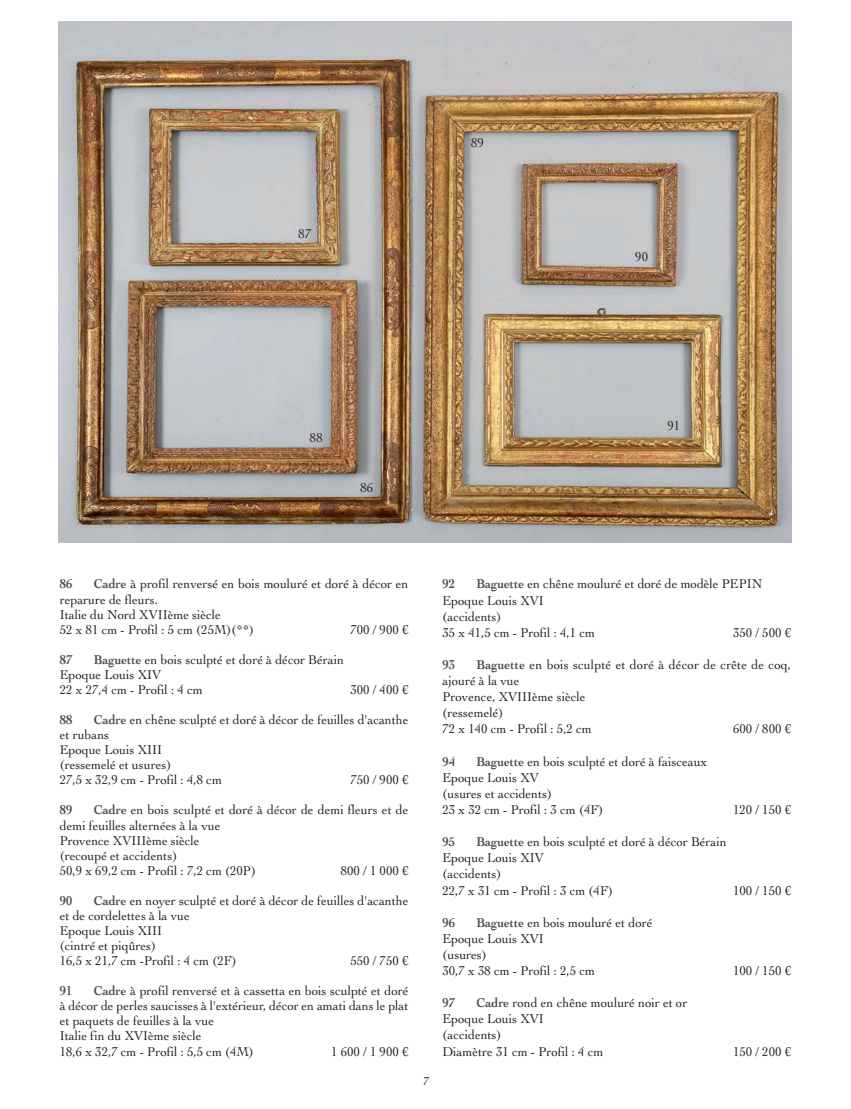
<style>
.page{position:relative;width:851px;height:1109px;background:#fff}
.page>*{position:absolute;margin:0;border:0;box-sizing:border-box;transform-origin:0 0}
.t1{font:13.5px/15px "Cochin LT";color:#231f20;scale:.95 1}
.t2{font:700 13.5px "Cochin LT";color:#4b4c4d;scale:.92 1}
.t3{font:12px "Cochin LT";color:#231f20}
.s1{font-weight:700;color:#4b4c4d}
</style>
<div class="page">
<img style="left:58px;top:21px;width:734px;height:522px">
<p class="t1" style="left:299px;top:228px;width:15px">87</p>
<p class="t1" style="left:471px;top:136px;width:15px">89</p>
<p class="t1" style="left:635px;top:251px;width:15px">90</p>
<p class="t1" style="left:310px;top:431px;width:15px">88</p>
<p class="t1" style="left:360px;top:481px;width:15px">86</p>
<p class="t1" style="left:667px;top:420px;width:15px">91</p>
<p class="t1" style="left:60px;top:578px;width:369px;text-indent:34px"><span class="s1">Cadre</span> à profil renversé en bois mouluré et doré à décor en reparure de fleurs.<br>Italie du Nord XVIIème siècle<br>52 x 81 cm - Profil : 5 cm (25M)(**)</p>
<p class="t2" style="left:60px;top:579px;width:15px">86</p>
<p class="t1" style="left:350px;top:623px;width:63px">700 / 900 €</p>
<p class="t1" style="left:60px;top:653px;width:301px;text-indent:34px"><span class="s1">Baguette</span> en bois sculpté et doré à décor Bérain<br>Epoque Louis XIV<br>22 x 27,4 cm - Profil : 4 cm</p>
<p class="t2" style="left:60px;top:655px;width:15px">87</p>
<p class="t1" style="left:350px;top:683px;width:63px">300 / 400 €</p>
<p class="t1" style="left:60px;top:713px;width:369px;text-indent:34px"><span class="s1">Cadre</span> en chêne sculpté et doré à décor de feuilles d'acanthe et rubans<br>Epoque Louis XIII<br>(ressemelé et usures)<br>27,5 x 32,9 cm - Profil : 4,8 cm</p>
<p class="t2" style="left:60px;top:715px;width:15px">88</p>
<p class="t1" style="left:350px;top:774px;width:63px">750 / 900 €</p>
<p class="t1" style="left:60px;top:804px;width:368px;text-indent:34px"><span class="s1">Cadre</span> en bois sculpté et doré à décor de demi fleurs et de demi feuilles alternées à la vue<br>Provence XVIIIème siècle<br>(recoupé et accidents)<br>50,9 x 69,2 cm - Profil : 7,2 cm (20P)</p>
<p class="t2" style="left:60px;top:805px;width:15px">89</p>
<p class="t1" style="left:341px;top:864px;width:73px">800 / 1 000 €</p>
<p class="t1" style="left:60px;top:894px;width:368px;text-indent:34px"><span class="s1">Cadre</span> en noyer sculpté et doré à décor de feuilles d'acanthe et de cordelettes à la vue<br>Epoque Louis XIII<br>(cintré et piqûres)<br>16,5 x 21,7 cm -Profil : 4 cm (2F)</p>
<p class="t2" style="left:60px;top:896px;width:15px">90</p>
<p class="t1" style="left:350px;top:954px;width:63px">550 / 750 €</p>
<p class="t1" style="left:60px;top:985px;width:369px;text-indent:34px"><span class="s1">Cadre</span> à profil renversé et à cassetta en bois sculpté et doré à décor de perles saucisses à l'extérieur, décor en amati dans le plat et paquets de feuilles à la vue<br>Italie fin du XVIème siècle<br>18,6 x 32,7 cm - Profil : 5,5 cm (4M)</p>
<p class="t2" style="left:60px;top:986px;width:15px">91</p>
<p class="t1" style="left:331px;top:1045px;width:83px">1600/1900€</p>
<p class="t3" style="left:424px;top:1077px;width:7px">7</p>
<p class="t1" style="left:442px;top:577px;width:338px;line-height:16px;text-indent:34px"><span class="s1">Baguette</span> en chêne mouluré et doré de modèle PEPIN<br>Epoque Louis XVI<br>(accidents)<br>35 x 41,5 cm - Profil : 4,1 cm</p>
<p class="t2" style="left:442px;top:579px;width:15px">92</p>
<p class="t1" style="left:733px;top:626px;width:63px">350 / 500 €</p>
<p class="t1" style="left:442px;top:658px;width:368px;line-height:16px;text-indent:34px"><span class="s1">Baguette</span> en bois sculpté et doré à décor de crête de coq, ajouré à la vue<br>Provence, XVIIIème siècle<br>(ressemelé)<br>72 x 140 cm - Profil : 5,2 cm</p>
<p class="t2" style="left:442px;top:660px;width:15px">93</p>
<p class="t1" style="left:733px;top:723px;width:63px">600 / 800 €</p>
<p class="t1" style="left:442px;top:754px;width:280px;line-height:16px;text-indent:34px"><span class="s1">Baguette</span> en bois sculpté et doré à faisceaux<br>Epoque Louis XV<br>(usures et accidents)<br>23 x 32 cm - Profil : 3 cm (4F)</p>
<p class="t2" style="left:442px;top:756px;width:15px">94</p>
<p class="t1" style="left:442px;top:835px;width:301px;line-height:16px;text-indent:34px"><span class="s1">Baguette</span> en bois sculpté et doré à décor Bérain<br>Epoque Louis XIV<br>(accidents)<br>22,7 x 31 cm - Profil : 3 cm (4F)</p>
<p class="t2" style="left:442px;top:837px;width:15px">95</p>
<p class="t1" style="left:442px;top:915px;width:222px;line-height:16px;text-indent:34px"><span class="s1">Baguette</span> en bois mouluré et doré<br>Epoque Louis XVI<br>(usures)<br>30,7 x 38 cm - Profil : 2,5 cm</p>
<p class="t2" style="left:442px;top:917px;width:15px">96</p>
<p class="t1" style="left:733px;top:803px;width:63px">120 / 150 €</p>
<p class="t1" style="left:733px;top:884px;width:63px">100 / 150 €</p>
<p class="t1" style="left:733px;top:964px;width:63px">100 / 150 €</p>
<p class="t1" style="left:442px;top:996px;width:259px;line-height:16px;text-indent:34px"><span class="s1">Cadre</span> rond en chêne mouluré noir et or<br>Epoque Louis XVI<br>(accidents)<br>Diamètre 31 cm - Profil : 4 cm</p>
<p class="t2" style="left:442px;top:998px;width:15px">97</p>
<p class="t1" style="left:733px;top:1045px;width:63px">150 / 200 €</p>
</div>
